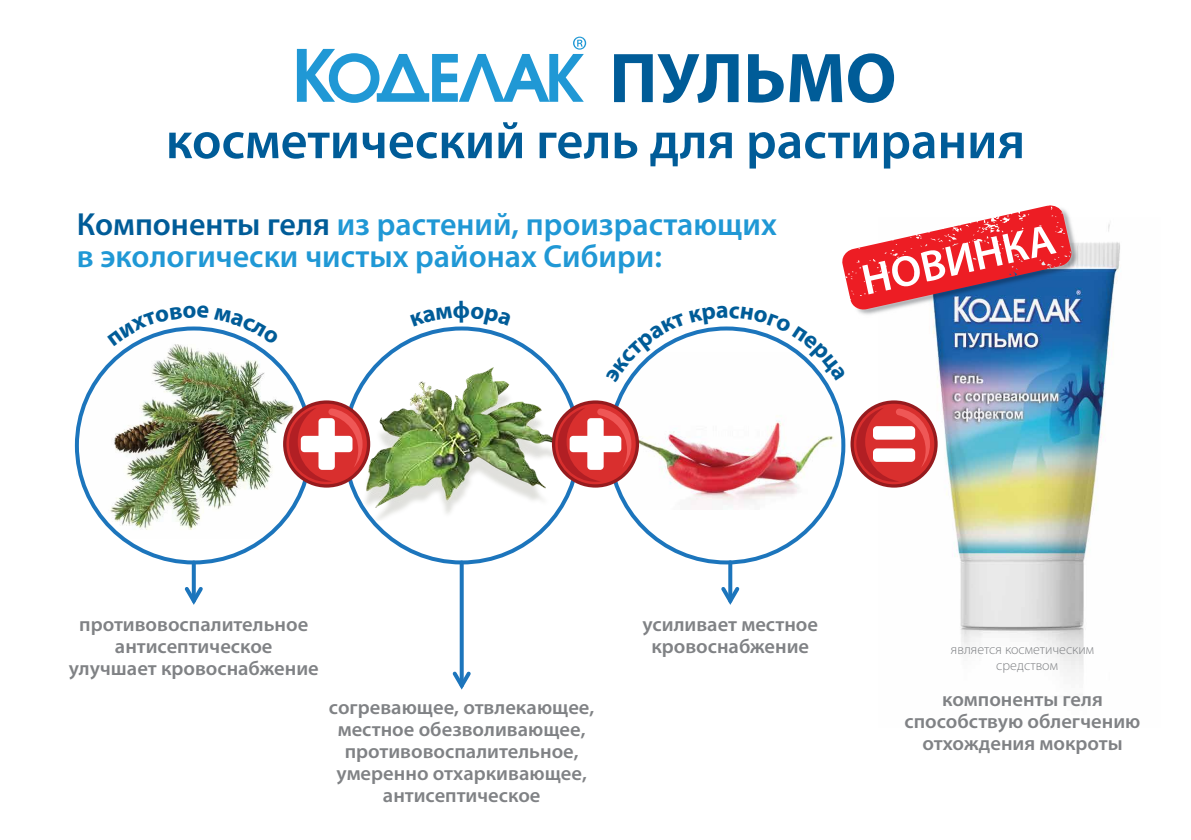
<style>
.page{position:relative;width:1191px;height:840px;background:#fff}
.page>*{position:absolute;margin:0;border:0;box-sizing:border-box;transform-origin:0 0}
.t1{font:600 52.4px "Myriad Pro";color:#005c98}
.t2{font:600 43.4px "Myriad Pro";color:#fff}
.t3{font:600 32px/32px "Myriad Pro";color:#2098d5}
.t4{font:600 20px/22px "Myriad Pro";color:#808285;text-align:center}
.t5{font:300 14px/16px "Myriad Pro";color:#808285}
.s1{color:#005c98}
</style>
<div class="page">
<img style="left:879px;top:384px;width:227px;height:289px">
<svg style="left:614px;top:54px;width:124px;height:49px"></svg>
<svg style="left:748px;top:54px;width:35px;height:48px"></svg>
<svg style="left:789px;top:54px;width:53px;height:48px"></svg>
<svg style="left:848px;top:53px;width:46px;height:50px"></svg>
<svg style="left:297px;top:37px;width:289px;height:66px"></svg>
<img style="left:77px;top:345px;width:234px;height:193px">
<img style="left:363px;top:367px;width:202px;height:153px">
<img style="left:609px;top:383px;width:234px;height:126px">
<svg style="left:283px;top:400px;width:87px;height:87px"></svg>
<svg style="left:286px;top:403px;width:81px;height:81px"></svg>
<svg style="left:289px;top:407px;width:73px;height:74px"></svg>
<svg style="left:552px;top:400px;width:87px;height:87px"></svg>
<svg style="left:555px;top:403px;width:80px;height:81px"></svg>
<svg style="left:558px;top:407px;width:73px;height:74px"></svg>
<svg style="left:850px;top:400px;width:87px;height:87px"></svg>
<div style="left:854px;top:403px;width:80px;height:81px;background:#d92f2e;border-radius:50%"></div>
<svg style="left:856px;top:407px;width:74px;height:74px"></svg>
<div style="left:873px;top:426px;width:42px;height:13px;background:#fff;border-radius:4px"></div>
<div style="left:873px;top:448px;width:42px;height:13px;background:#fff;border-radius:4px"></div>
<svg style="left:192px;top:562px;width:4px;height:21px"></svg>
<svg style="left:184px;top:583px;width:19px;height:22px"></svg>
<svg style="left:460px;top:562px;width:4px;height:105px"></svg>
<svg style="left:452px;top:667px;width:19px;height:23px"></svg>
<svg style="left:728px;top:562px;width:4px;height:21px"></svg>
<svg style="left:721px;top:583px;width:19px;height:22px"></svg>
<img style="left:785px;top:224px;width:335px;height:160px">
<svg style="left:130px;top:326px;width:128px;height:19px"></svg>
<svg style="left:625px;top:205px;width:447px;height:178px"></svg>
<h1 class="t1" style="left:166px;top:107px;width:861px">косметический гель для растирания</h1>
<h3 class="t3" style="left:77px;top:207px;width:701px"><span class="s1">Компоненты геля</span> из растений, произрастающих в экологически чистых районах Сибири:</h3>
<h2 class="t2" style="left:856px;top:253px;width:198px;rotate:-12deg">НОВИНКА</h2>
<p class="t4" style="left:69px;top:612px;width:251px">противовоспалительное антисептическое улучшает кровоснабжение</p>
<p class="t4" style="left:329px;top:695px;width:267px">согревающее, отвлекающее, местное обезволивающее, противовоспалительное, умеренно отхаркивающее, антисептическое</p>
<p class="t4" style="left:642px;top:612px;width:177px">усиливает местное кровоснабжение</p>
<p class="t5" style="left:996px;top:640px;width:99px;text-indent:-45px">является косметическим средством</p>
<p class="t4" style="left:904px;top:687px;width:237px">компоненты геля способствую облегчению отхождения мокроты</p>
</div>
